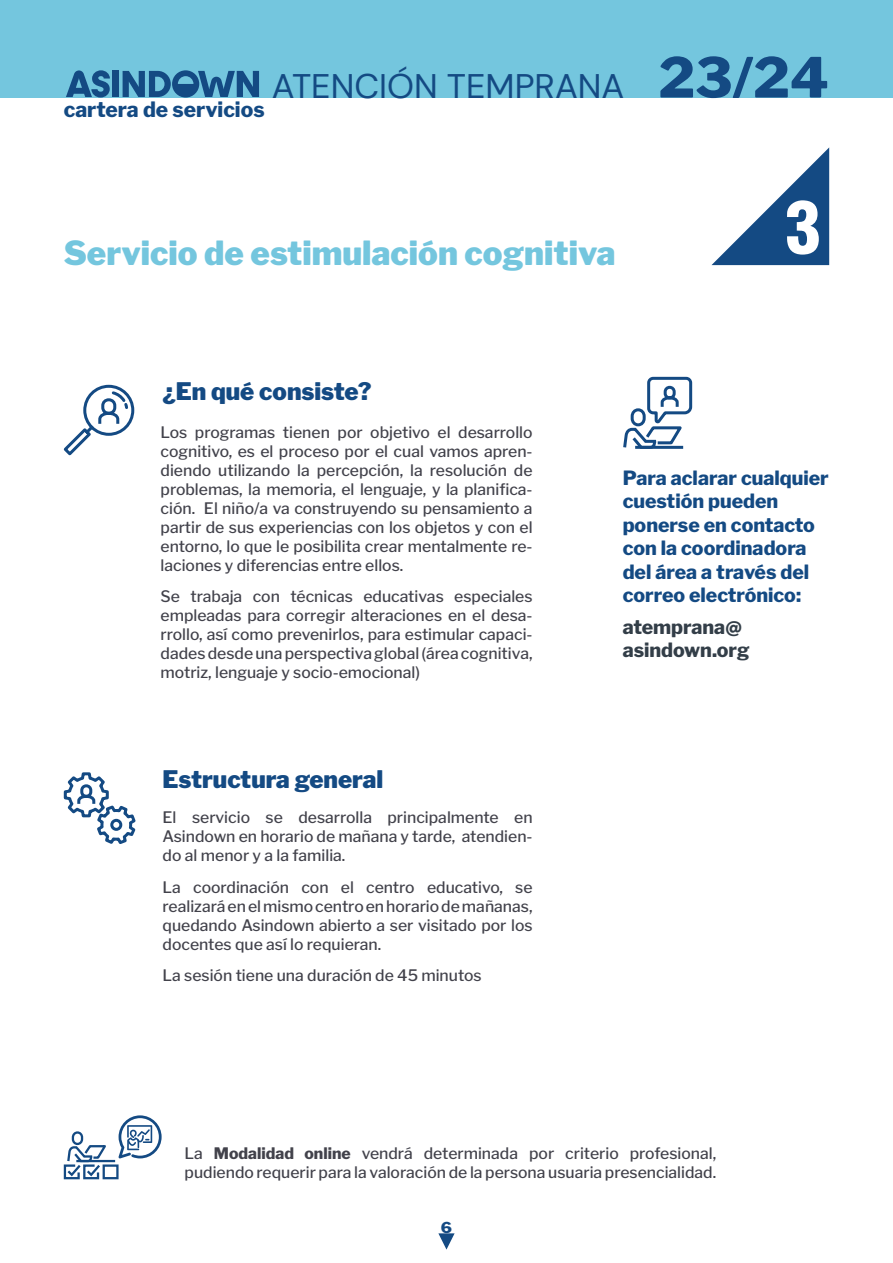
<style>
.page{position:relative;width:893px;height:1263px;background:#fff}
.page>*{position:absolute;margin:0;border:0;box-sizing:border-box;transform-origin:0 0}
.t1{font:900 condensed 70.65px "Helvetica";color:#fff}
.t2{font:34.05px "DM Sans";color:#144a83}
.t3{font:900 33px "Libre Franklin";color:#74c6de}
.t4{font:900 24px "Libre Franklin";color:#144a83}
.t5{font:800 21px "Libre Franklin";color:#144a83}
.t6{font:800 19.5px/23.4px "Libre Franklin";color:#144a83}
.t7{font:800 19.5px/23.4px "Libre Franklin";color:#333e48}
.t8{font:500 15.75px/18.9px "Libre Franklin";color:#42424b;text-align:justify}
.t9{font:800 15px "Libre Franklin";color:#144a83;scale:1.09 1}
.s1{font-family:"Libre Franklin";font-weight:800;font-size:54.9px}
.s2{font-weight:800}
</style>
<div class="page">
<div style="left:0;top:0;width:893px;height:98px;background:#74c6de"></div>
<div style="left:112px;top:71px;width:7px;height:26px;background:#144a83"></div>
<svg style="left:123px;top:70px;width:136px;height:28px"></svg>
<svg style="left:66px;top:70px;width:44px;height:28px"></svg>
<svg style="left:711px;top:147px;width:118px;height:118px"></svg>
<svg style="left:438px;top:1233px;width:17px;height:16px"></svg>
<svg style="left:63px;top:384px;width:72px;height:72px"></svg>
<svg style="left:63px;top:772px;width:73px;height:72px"></svg>
<svg style="left:63px;top:1115px;width:99px;height:65px"></svg>
<svg style="left:623px;top:376px;width:70px;height:73px"></svg>
<h3 class="t5" style="left:64px;top:93px;width:202px">cartera de servicios</h3>
<h2 class="t2" style="left:272px;top:65px;width:558px">ATENCIÓN TEMPRANA <span class="s1">23/24</span></h2>
<h3 class="t3" style="left:64px;top:227px;width:554px">Servicio de estimulación cognitiva</h3>
<h1 class="t1" style="left:786px;top:183px;width:37px">3</h1>
<h3 class="t4" style="left:163px;top:372px;width:210px">¿En qué consiste?</h3>
<p class="t8" style="left:161px;top:422px;width:374px">Los programas tienen por objetivo el desarrollo cognitivo, es el proceso por el cual vamos apren&shy;diendo utilizando la percepción, la resolución de problemas, la memoria, el lenguaje, y la planifica&shy;ción. El niño/a va construyendo su pensamiento a partir de sus experiencias con los objetos y con el entorno, lo que le posibilita crear mentalmente re&shy;laciones y diferencias entre ellos.</p>
<p class="t8" style="left:161px;top:586px;width:374px">Se trabaja con técnicas educativas especiales empleadas para corregir alteraciones en el desa&shy;rrollo, así como prevenirlos, para estimular capaci&shy;dades desde una perspectiva global (área cognitiva, motriz, lenguaje y socio-emocional)</p>
<h3 class="t4" style="left:163px;top:760px;width:222px">Estructura general</h3>
<p class="t8" style="left:163px;top:807px;width:371px">El servicio se desarrolla principalmente en Asindown en horario de mañana y tarde, atendien&shy;do al menor y a la familia.</p>
<p class="t8" style="left:163px;top:876px;width:371px">La coordinación con el centro educativo, se realizará en el mismo centro en horario de mañanas, quedando Asindown abierto a ser visitado por los docentes que así lo requieran.</p>
<p class="t8" style="left:163px;top:965px;width:321px">La sesión tiene una duración de 45 minutos</p>
<p class="t6" style="left:623px;top:464px;width:208px">Para aclarar cualquier cuestión pueden ponerse en contacto con la coordinadora del área a través del correo electrónico:</p>
<p class="t7" style="left:623px;top:613px;width:128px">atemprana@ asindown.org</p>
<p class="t8" style="left:185px;top:1142px;width:533px">La <span class="s2">Modalidad online</span> vendrá determinada por criterio profesional, pudiendo requerir para la valoración de la persona usuaria presencialidad.</p>
<p class="t9" style="left:441px;top:1215px;width:12px">6</p>
</div>
